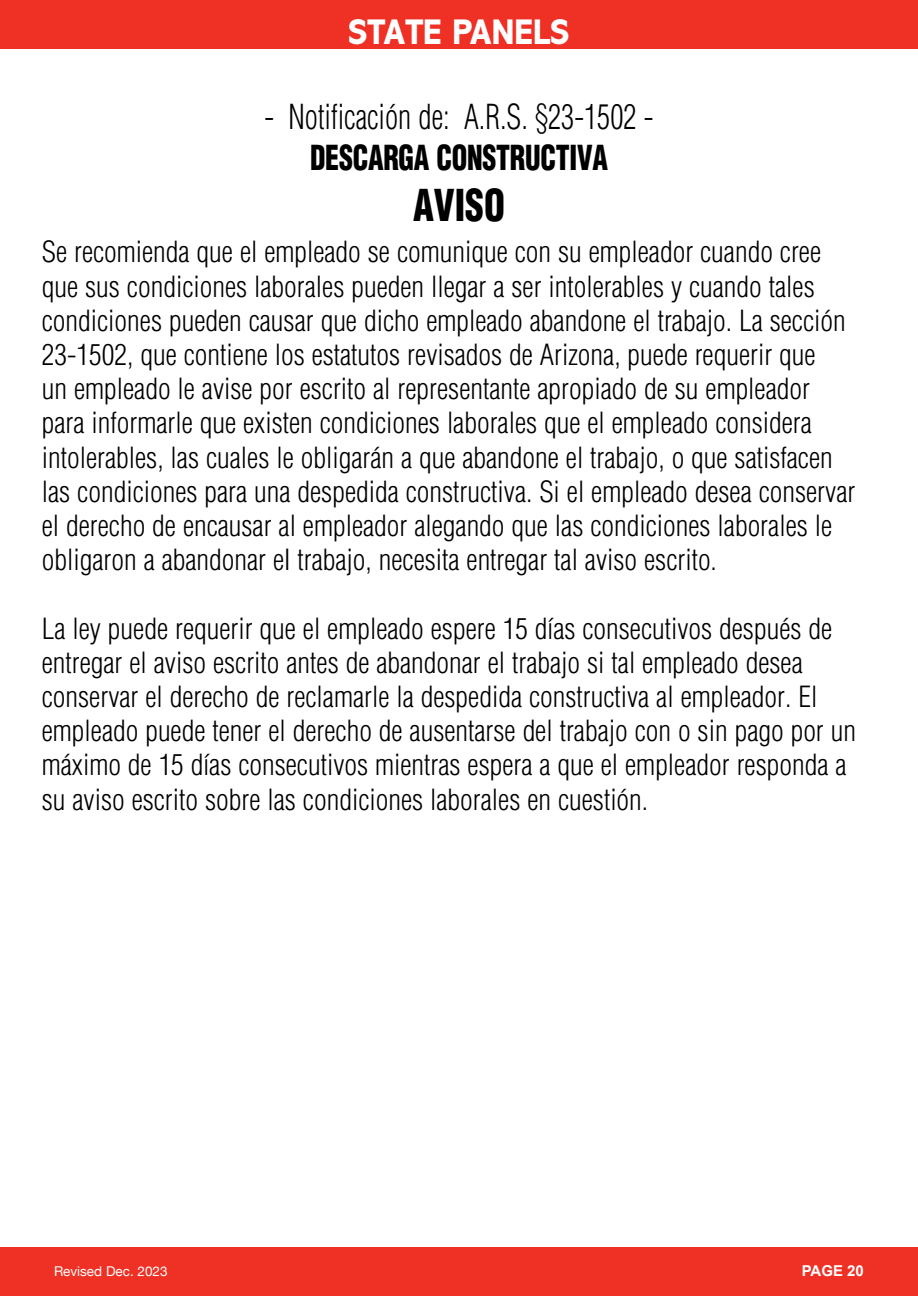
<style>
.page{position:relative;width:918px;height:1296px;background:#fff}
.page>*{position:absolute;margin:0;border:0;box-sizing:border-box;transform-origin:0 0}
.t1{font:900 condensed 42.9px "Helvetica LT Std";color:#000;scale:.88 1}
.t2{font:800 36px "Abadi MT Pro";color:#fff;scale:.9 1}
.t3{font:300 condensed 33.75px "Helvetica LT Std";color:#000;scale:.88 1}
.t4{font:900 condensed 33.75px "Helvetica LT Std";letter-spacing:-.01em;color:#000;scale:.83 1}
.t5{font:300 condensed 28.5px/34.2px "Helvetica LT Std";color:#000}
.t6{font:700 15px "Arial";color:#fff}
.t7{font:13.5px "Helvetica Neue";color:#fff}
</style>
<div class="page">
<div style="left:0;top:0;width:918px;height:49px;background:#ee3124"></div>
<div style="left:0;top:1247px;width:918px;height:49px;background:#ee3124"></div>
<p class="t2" style="left:349px;top:12px;width:247px">STATE PANELS</p>
<p class="t3" style="left:264px;top:96px;width:444px">- Notificación de: A.R.S. §23-1502 -</p>
<p class="t4" style="left:310px;top:136px;width:360px">DESCARGA CONSTRUCTIVA</p>
<h1 class="t1" style="left:413px;top:178px;width:106px">AVISO</h1>
<p class="t5" style="left:42px;top:235px;width:815px">Se recomienda que el empleado se comunique con su empleador cuando cree que sus condiciones laborales pueden llegar a ser intolerables y cuando tales condiciones pueden causar que dicho empleado abandone el trabajo. La sección 23-1502, que contiene los estatutos revisados de Arizona, puede requerir que<br>un empleado le avise por escrito al representante apropiado de su empleador para informarle que existen condiciones laborales que el empleado considera intolerables, las cuales le obligarán a que abandone el trabajo, o que satisfacen las condiciones para una despedida constructiva. Si el empleado desea conservar el derecho de encausar al empleador alegando que las condiciones laborales le obligaron a abandonar eI trabajo, necesita entregar tal aviso escrito.</p>
<p class="t5" style="left:42px;top:611px;width:816px">La ley puede requerir que el empleado espere 15 días consecutivos después de entregar el aviso escrito antes de abandonar el trabajo si tal empleado desea conservar el derecho de reclamarle la despedida constructiva al empleador. El empleado puede tener el derecho de ausentarse del trabajo con o sin pago por un máximo de 15 días consecutivos mientras espera a que el empleador responda a su aviso escrito sobre las condiciones laborales en cuestión.</p>
<p class="t7" style="left:54px;top:1262px;width:115px">Revised Dec. 2023</p>
<p class="t6" style="left:802px;top:1261px;width:64px">PAGE 20</p>
</div>
